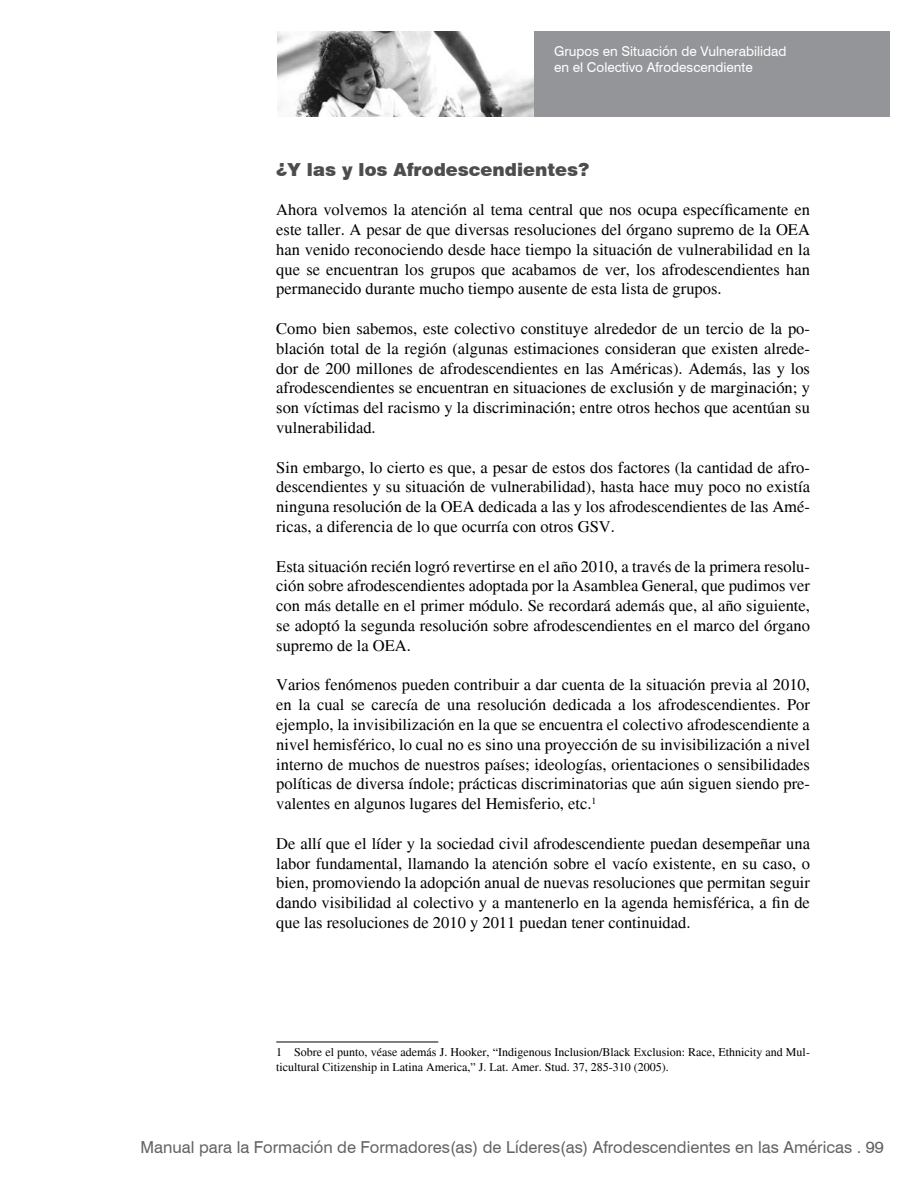
<style>
.page{position:relative;width:918px;height:1188px;background:#fff}
.page>*{position:absolute;margin:0;border:0;box-sizing:border-box;transform-origin:0 0}
.t1{font:900 18px "Swiss 721 BT";color:#4d4d4f}
.t2{font:16.5px/19.8px "Times";color:#000;text-align:justify}
.t3{font:16.5px "Swiss 721 BT";color:#636467}
.t4{font:13.5px/16.2px "Swiss 721 BT";color:#fff}
.t5{font:12px/14.4px "Times";color:#000}
</style>
<div class="page">
<div style="left:277px;top:31px;width:612px;height:86px;background:#939598"></div>
<img style="left:277px;top:31px;width:257px;height:86px">
<hr style="left:276px;top:1042px;width:162px;height:1px;background:#000">
<p class="t4" style="left:554px;top:43px;width:234px">Grupos en Situación de Vulnerabilidad en el Colectivo Afrodescendiente</p>
<p class="t1" style="left:276px;top:158px;width:315px">¿Y las y los Afrodescendientes?</p>
<p class="t2" style="left:276px;top:200px;width:535px">Ahora volvemos la atención al tema central que nos ocupa específicamente en este taller. A pesar de que diversas resoluciones del órgano supremo de la OEA han venido reconociendo desde hace tiempo la situación de vulnerabilidad en la que se encuentran los grupos que acabamos de ver, los afrodescendientes han permanecido durante mucho tiempo ausente de esta lista de grupos.</p>
<p class="t2" style="left:276px;top:319px;width:535px">Como bien sabemos, este colectivo constituye alrededor de un tercio de la po&shy;blación total de la región (algunas estimaciones consideran que existen alrede&shy;dor de 200 millones de afrodescendientes en las Américas). Además, las y los afrodescendientes se encuentran en situaciones de exclusión y de marginación; y son víctimas del racismo y la discriminación; entre otros hechos que acentúan su vulnerabilidad.</p>
<p class="t2" style="left:276px;top:457px;width:535px">Sin embargo, lo cierto es que, a pesar de estos dos factores (la cantidad de afro&shy;descendientes y su situación de vulnerabilidad), hasta hace muy poco no existía ninguna resolución de la OEA dedicada a las y los afrodescendientes de las Amé&shy;ricas, a diferencia de lo que ocurría con otros GSV.</p>
<p class="t2" style="left:276px;top:556px;width:535px">Esta situación recién logró revertirse en el año 2010, a través de la primera resolu&shy;ción sobre afrodescendientes adoptada por la Asamblea General, que pudimos ver con más detalle en el primer módulo. Se recordará además que, al año siguiente, se adoptó la segunda resolución sobre afrodescendientes en el marco del órgano supremo de la OEA.</p>
<p class="t2" style="left:276px;top:675px;width:535px">Varios fenómenos pueden contribuir a dar cuenta de la situación previa al 2010, en la cual se carecía de una resolución dedicada a los afrodescendientes. Por ejemplo, la invisibilización en la que se encuentra el colectivo afrodescendiente a nivel hemisférico, lo cual no es sino una proyección de su invisibilización a nivel interno de muchos de nuestros países; ideologías, orientaciones o sensibilidades políticas de diversa índole; prácticas discriminatorias que aún siguen siendo pre&shy;valentes en algunos lugares del Hemisferio, etc.<sup>1</sup></p>
<p class="t2" style="left:276px;top:834px;width:535px">De allí que el líder y la sociedad civil afrodescendiente puedan desempeñar una labor fundamental, llamando la atención sobre el vacío existente, en su caso, o bien, promoviendo la adopción anual de nuevas resoluciones que permitan seguir dando visibilidad al colectivo y a mantenerlo en la agenda hemisférica, a fin de que las resoluciones de 2010 y 2011 puedan tener continuidad.</p>
<p class="t5" style="left:276px;top:1045px;width:535px">1 Sobre el punto, véase además J. Hooker, “Indigenous Inclusion/Black Exclusion: Race, Ethnicity and Mul&shy;ticultural Citizenship in Latina America,” J. Lat. Amer. Stud. 37, 285-310 (2005).</p>
<p class="t3" style="left:140px;top:1137px;width:745px">Manual para la Formación de Formadores(as) de Líderes(as) Afrodescendientes en las Américas . 99</p>
</div>
